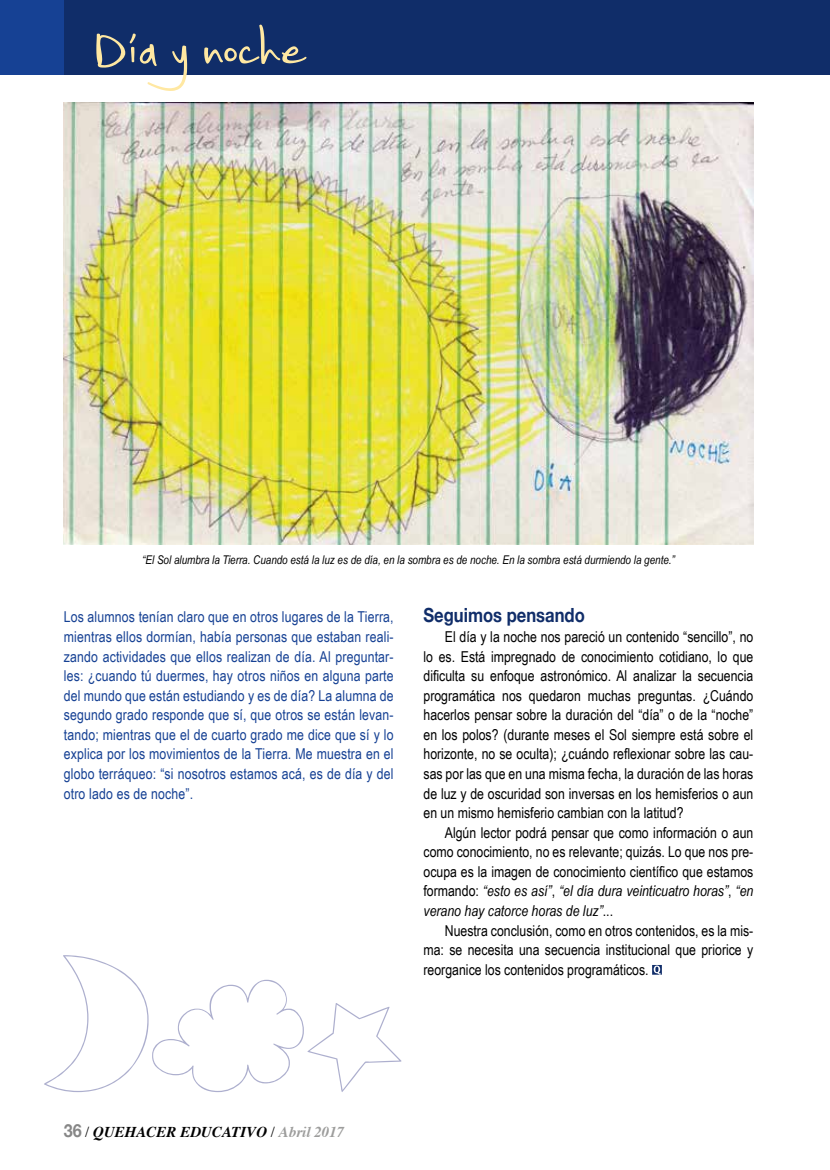
<style>
.page{position:relative;width:830px;height:1170px;background:#fff}
.page>*{position:absolute;margin:0;border:0;box-sizing:border-box;transform-origin:0 0}
.t1{font:81px "Small Town Skyline";color:#ffe8a2}
.t2{font:700 19.5px "Helvetica Neue";color:#102d69;scale:.85 1}
.t3{font:15px/19.5px "Arial Narrow";color:#000;text-align:justify}
.t4{font:15px/19.5px "Arial Narrow";letter-spacing:.01em;color:#164194;text-align:justify}
.t5{font:italic 700 15px "Times";color:#000}
.t6{font:italic 12px "Arial Narrow";color:#000}
.s1{font-style:italic}
.s2{font-family:"Helvetica Neue";font-style:normal;font-size:18px;color:#878787}
.s3{font-weight:400;font-style:normal}
.s4{color:#9d9d9c}
</style>
<div class="page">
<svg style="left:652px;top:965px;width:9px;height:9px"></svg>
<img style="left:64px;top:102px;width:689px;height:442px">
<div style="left:0;top:0;width:829px;height:74px;background:#102d69"></div>
<div style="left:0;top:0;width:64px;height:74px;background:#164194"></div>
<svg style="left:44px;top:955px;width:357px;height:136px"></svg>
<h1 class="t1" style="left:95px;top:12px;width:212px">Día y noche</h1>
<p class="t6" style="left:142px;top:551px;width:534px">“El Sol alumbra la Tierra. Cuando está la luz es de día, en la sombra es de noche. En la sombra está durmiendo la gente.”</p>
<p class="t4" style="left:64px;top:606px;width:331px">Los alumnos tenían claro que en otros lugares de la Tierra, mientras ellos dormían, había personas que estaban reali&shy;zando actividades que ellos realizan de día. Al preguntar&shy;les: ¿cuando tú duermes, hay otros niños en alguna parte del mundo que están estudiando y es de día? La alumna de segundo grado responde que sí, que otros se están levan&shy;tando; mientras que el de cuarto grado me dice que sí y lo explica por los movimientos de la Tierra. Me muestra en el globo terráqueo: “si nosotros estamos acá, es de día y del otro lado es de noche”.</p>
<h2 class="t2" style="left:423px;top:600px;width:191px">Seguimos pensando</h2>
<p class="t3" style="left:423px;top:626px;width:331px;text-indent:21px">El día y la noche nos pareció un contenido “sencillo”, no lo es. Está impregnado de conocimiento cotidiano, lo que dificulta su enfoque astronómico. Al analizar la secuencia programática nos quedaron muchas preguntas. ¿Cuándo hacerlos pensar sobre la duración del “día” o de la “noche” en los polos? (durante meses el Sol siempre está sobre el horizonte, no se oculta); ¿cuándo reflexionar sobre las cau&shy;sas por las que en una misma fecha, la duración de las horas de luz y de oscuridad son inversas en los hemisferios o aun en un mismo hemisferio cambian con la latitud?</p>
<p class="t3" style="left:423px;top:822px;width:331px;text-indent:21px">Algún lector podrá pensar que como información o aun como conocimiento, no es relevante; quizás. Lo que nos pre&shy;ocupa es la imagen de conocimiento científico que estamos formando: <span class="s1">“esto es así”</span>, <span class="s1">“el día dura veinticuatro horas”</span>, <span class="s1">“en verano hay catorce horas de luz”</span>...</p>
<p class="t3" style="left:423px;top:919px;width:331px;text-indent:21px">Nuestra conclusión, como en otros contenidos, es la mis&shy;ma: se necesita una secuencia institucional que priorice y reorganice los contenidos programáticos.</p>
<p class="t5" style="left:64px;top:1117px;width:282px"><span class="s2">36</span> <span class="s3">/</span> QUEHACER EDUCATIVO <span class="s3">/</span> <span class="s4">Abril 2017</span></p>
</div>
